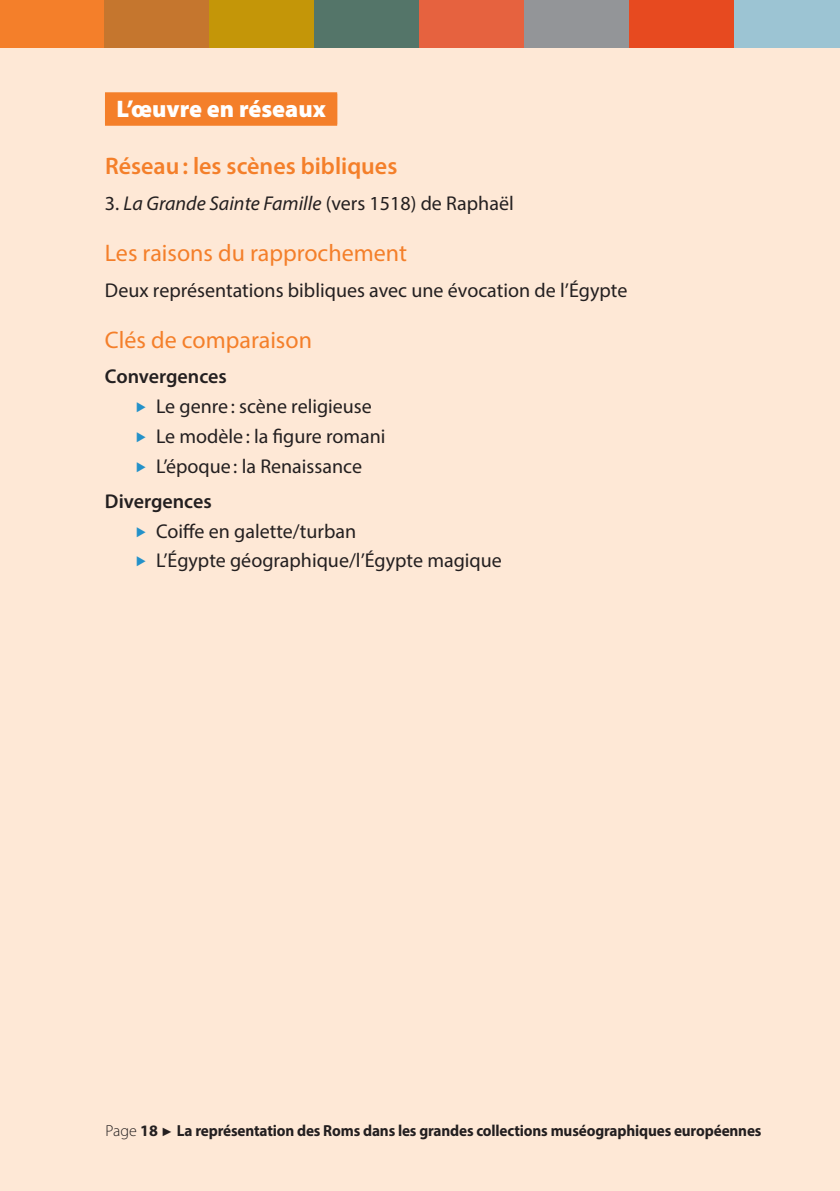
<style>
.page{position:relative;width:840px;height:1191px;background:#fff}
.page>*{position:absolute;margin:0;border:0;box-sizing:border-box;transform-origin:0 0}
.t1{font:24px "Myriad Pro";color:#f47f2a}
.t2{font:600 24px "Myriad Pro";color:#f47f2a}
.t3{font:900 24px "Myriad Pro";color:#fff}
.t4{font:20px/29.6px "Myriad Pro";color:#231f20}
.t5{font:600 20px "Myriad Pro";color:#231f20}
.t6{font:700 16px "Myriad Pro";letter-spacing:-.01em;color:#231f20}
.s1{font-style:italic}
.s2{font-weight:300}
.s3{font-family:"Arial";font-weight:400;font-size:12px}
</style>
<div class="page">
<div style="left:0;top:0;width:839px;height:1191px;background:#fee8d6"></div>
<div style="left:105px;top:94px;width:232px;height:32px;background:#f47f2a"></div>
<div style="left:105px;top:92px;width:232px;height:32px;background:#f47f2a"></div>
<div style="left:0;top:0;width:105px;height:48px;background:#f47f2a"></div>
<div style="left:105px;top:0;width:105px;height:48px;background:#c5762e"></div>
<div style="left:210px;top:0;width:105px;height:48px;background:#c49608"></div>
<div style="left:315px;top:0;width:104px;height:48px;background:#547569"></div>
<div style="left:419px;top:0;width:105px;height:48px;background:#e6623f"></div>
<div style="left:524px;top:0;width:105px;height:48px;background:#939598"></div>
<div style="left:629px;top:0;width:105px;height:48px;background:#e74a20"></div>
<div style="left:734px;top:0;width:105px;height:48px;background:#9cc4d3"></div>
<p class="t3" style="left:116px;top:93px;width:211px">L’œuvre en réseaux</p>
<p class="t2" style="left:105px;top:151px;width:294px">Réseau: les scènes bibliques</p>
<p class="t4" style="left:105px;top:188px;width:410px">3. <span class="s1">La Grande Sainte Famille</span> (vers 1518) de Raphaël</p>
<p class="t1" style="left:105px;top:238px;width:303px">Les raisons du rapprochement</p>
<p class="t4" style="left:105px;top:275px;width:523px">Deux représentations bibliques avec une évocation de l’Égypte</p>
<p class="t1" style="left:105px;top:325px;width:208px">Clés de comparaison</p>
<p class="t5" style="left:105px;top:364px;width:123px">Convergences</p>
<p class="t4" style="left:156px;top:391px;width:231px">Le genre: scène religieuse<br>Le modèle: la figure romani<br>L’époque: la Renaissance</p>
<p class="t5" style="left:105px;top:488px;width:108px">Divergences</p>
<p class="t4" style="left:156px;top:516px;width:347px">Coiffe en galette/turban<br>L’Égypte géographique/l’Égypte magique</p>
<p class="t6" style="left:105px;top:1120px;width:657px"><span class="s2">Page</span> 18 <span class="s3">►</span> La représentation des Roms dans les grandes collections muséographiques européennes</p>
</div>
